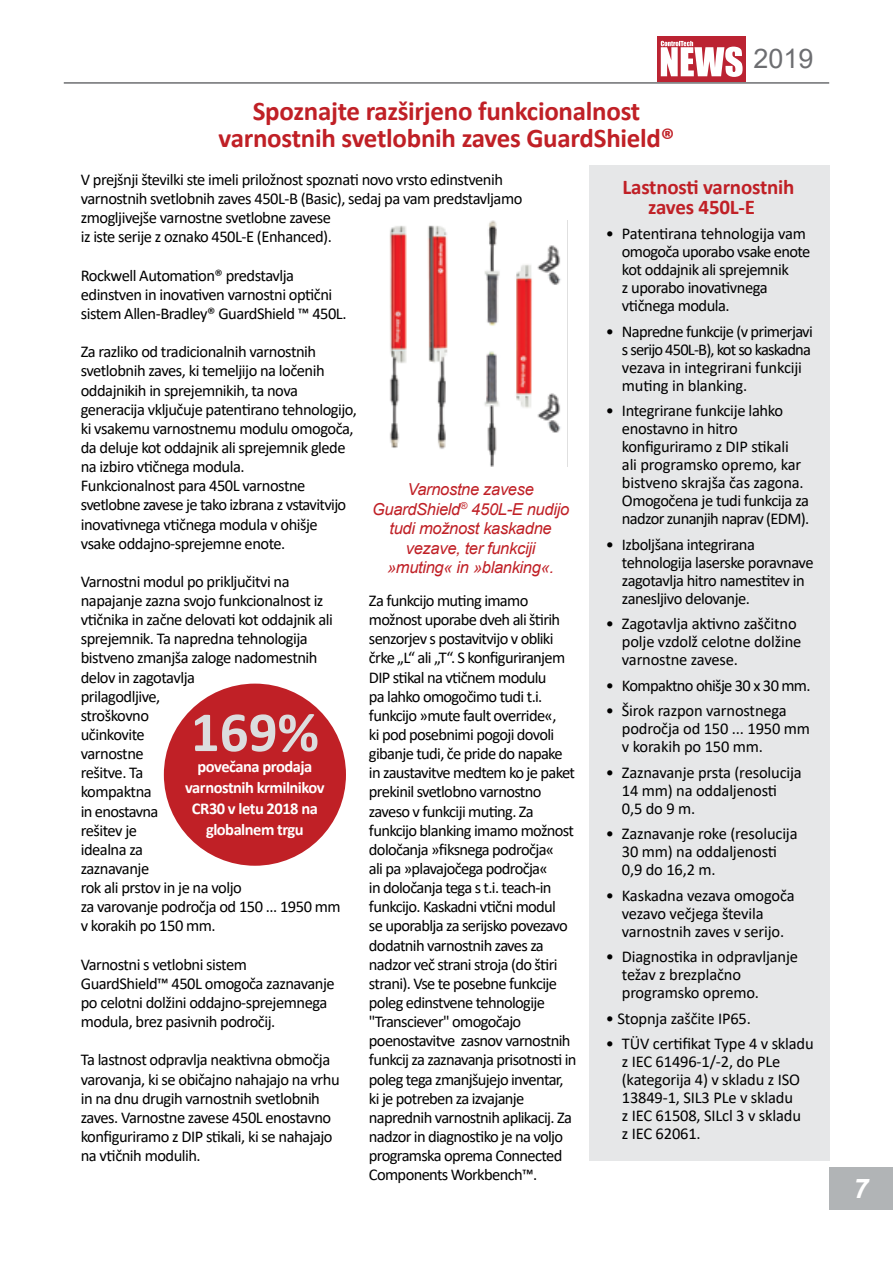
<style>
.page{position:relative;width:893px;height:1263px;background:#fff}
.page>*{position:absolute;margin:0;border:0;box-sizing:border-box;transform-origin:0 0}
.t1{font:700 57px "Calibri";color:#dcddde}
.t2{font:700 27px/27px "Calibri";letter-spacing:-.01em;color:#c02026;text-align:center}
.t3{font:27px "Arial";color:#6d6e71}
.t4{font:italic 700 27px "Arial";color:#fff}
.t5{font:700 21px/19.5px "Calibri";letter-spacing:-.01em;color:#c02026}
.t6{font:16.5px/19.2px "Calibri";letter-spacing:-.03em;color:#000}
.t7{font:16.5px/18px "Calibri";letter-spacing:-.01em;color:#000}
.t8{font:italic 16.5px/19.5px "Arial";letter-spacing:-.02em;color:#c02026;text-align:center}
.t9{font:700 16.5px/21px "Calibri";letter-spacing:-.03em;color:#fff;text-align:center}
</style>
<div class="page">
<div style="left:829px;top:1167px;width:64px;height:43px;background:#b1b4b6"></div>
<div style="left:657px;top:36px;width:89px;height:46px;background:#bb2332"></div>
<svg style="left:661px;top:41px;width:82px;height:36px"></svg>
<hr style="left:64px;top:82px;width:765px;height:2px;background:#6d6e71">
<img style="left:389px;top:221px;width:179px;height:245px">
<div style="left:589px;top:166px;width:240px;height:995px;background:#e6e7e8"></div>
<div style="left:164px;top:684px;width:182px;height:182px;background:#c02026;border-radius:50%"></div>
<h2 class="t3" style="left:753px;top:39px;width:62px">2019</h2>
<h2 class="t2" style="left:219px;top:97px;width:457px">Spoznajte razširjeno funkcionalnost varnostnih svetlobnih zaves GuardShield®</h2>
<p class="t6" style="left:81px;top:169px;width:443px">V prejšnji številki ste imeli priložnost spoznati novo vrsto edinstvenih varnostnih svetlobnih zaves 450L-B (Basic), sedaj pa vam predstavljamo zmogljivejše varnostne svetlobne zavese<br>iz iste serije z oznako 450L-E (Enhanced).</p>
<p class="t6" style="left:81px;top:265px;width:267px">Rockwell Automation® predstavlja edinstven in inovativen varnostni optični sistem Allen-Bradley® GuardShield ™ 450L.</p>
<p class="t6" style="left:81px;top:342px;width:278px">Za razliko od tradicionalnih varnostnih svetlobnih zaves, ki temeljijo na ločenih oddajnikih in sprejemnikih, ta nova generacija vključuje patentirano tehnologijo, ki vsakemu varnostnemu modulu omogoča, da deluje kot oddajnik ali sprejemnik glede na izbiro vtičnega modula.<br>Funkcionalnost para 450L varnostne svetlobne zavese je tako izbrana z vstavitvijo inovativnega vtičnega modula v ohišje<br>vsake oddajno-sprejemne enote.</p>
<p class="t6" style="left:81px;top:571px;width:261px">Varnostni modul po priključitvi na napajanje zazna svojo funkcionalnost iz vtičnika in začne delovati kot oddajnik ali sprejemnik. Ta napredna tehnologija bistveno zmanjša zaloge nadomestnih delov in zagotavlja<br>prilagodljive,<br>stroškovno<br>učinkovite<br>varnostne<br>rešitve. Ta<br>kompaktna<br>in enostavna<br>rešitev je<br>idealna za<br>zaznavanje<br>rok ali prstov in je na voljo<br>za varovanje področja od 150 ... 1950 mm v korakih po 150 mm.</p>
<p class="t6" style="left:81px;top:954px;width:255px">Varnostni s vetlobni sistem GuardShield™ 450L omogoča zaznavanje po celotni dolžini oddajno-sprejemnega modula, brez pasivnih področij.</p>
<p class="t6" style="left:81px;top:1050px;width:260px">Ta lastnost odpravlja neaktivna območja varovanja, ki se običajno nahajajo na vrhu in na dnu drugih varnostnih svetlobnih zaves. Varnostne zavese 450L enostavno konfiguriramo z DIP stikali, ki se nahajajo na vtičnih modulih.</p>
<p class="t5" style="left:648px;top:177px;width:148px;text-indent:-26px">Lastnosti varnostnih zaves 450L-E</p>
<p class="t6" style="left:622px;top:224px;width:190px;line-height:18px;text-indent:-16px">• Patentirana tehnologija vam omogoča uporabo vsake enote kot oddajnik ali sprejemnik<br>z uporabo inovativnega vtičnega modula.</p>
<p class="t6" style="left:622px;top:322px;width:192px;line-height:18px;text-indent:-16px">• Napredne funkcije (v primerjavi s serijo 450L-B), kot so kaskadna vezava in integrirani funkciji muting in blanking.</p>
<p class="t6" style="left:622px;top:401px;width:189px;line-height:18px;text-indent:-16px">• Integrirane funkcije lahko enostavno in hitro konfiguriramo z DIP stikali<br>ali programsko opremo, kar bistveno skrajša čas zagona.<br>Omogočena je tudi funkcija za nadzor zunanjih naprav (EDM).</p>
<p class="t6" style="left:622px;top:535px;width:193px;line-height:18px;text-indent:-16px">• Izboljšana integrirana tehnologija laserske poravnave zagotavlja hitro namestitev in zanesljivo delovanje.</p>
<p class="t7" style="left:622px;top:614px;width:181px;text-indent:-16px">• Zagotavlja aktivno zaščitno polje vzdolž celotne dolžine varnostne zavese.</p>
<p class="t6" style="left:606px;top:675px;width:206px">• Kompaktno ohišje 30 x 30 mm.</p>
<p class="t7" style="left:622px;top:701px;width:190px;text-indent:-16px">• Širok razpon varnostnega področja od 150 ... 1950 mm v korakih po 150 mm.</p>
<p class="t7" style="left:622px;top:763px;width:181px;text-indent:-16px">• Zaznavanje prsta (resolucija<br>14 mm) na oddaljenosti<br>0,5 do 9 m.</p>
<p class="t7" style="left:622px;top:824px;width:177px;text-indent:-16px">• Zaznavanje roke (resolucija<br>30 mm) na oddaljenosti<br>0,9 do 16,2 m.</p>
<p class="t7" style="left:622px;top:886px;width:174px;text-indent:-16px">• Kaskadna vezava omogoča vezavo večjega števila varnostnih zaves v serijo.</p>
<p class="t7" style="left:622px;top:947px;width:178px;text-indent:-16px">• Diagnostika in odpravljanje težav z brezplačno programsko opremo.</p>
<p class="t7" style="left:606px;top:1009px;width:147px">• Stopnja zaščite IP65.</p>
<p class="t7" style="left:622px;top:1034px;width:193px;text-indent:-16px">• TÜV certifikat Type 4 v skladu z IEC 61496-1/-2, do PLe (kategorija 4) v skladu z ISO<br>13849-1, SIL3 PLe v skladu<br>z IEC 61508, SILcl 3 v skladu<br>z IEC 62061.</p>
<p class="t8" style="left:372px;top:480px;width:199px">Varnostne zavese<br>GuardShield<sup>®</sup> 450L-E nudijo tudi možnost kaskadne vezave, ter funkciji »muting« in »blanking«.</p>
<p class="t6" style="left:369px;top:590px;width:209px">Za funkcijo muting imamo možnost uporabe dveh ali štirih senzorjev s postavitvijo v obliki črke „L“ ali „T“. S konfiguriranjem<br>DIP stikal na vtičnem modulu<br>pa lahko omogočimo tudi t.i. funkcijo »mute fault override«,<br>ki pod posebnimi pogoji dovoli gibanje tudi, če pride do napake in zaustavitve medtem ko je paket prekinil svetlobno varnostno zaveso v funkciji muting. Za funkcijo blanking imamo možnost določanja »fiksnega področja«<br>ali pa »plavajočega področja«<br>in določanja tega s t.i. teach-in funkcijo. Kaskadni vtični modul<br>se uporablja za serijsko povezavo dodatnih varnostnih zaves za nadzor več strani stroja (do štiri strani). Vse te posebne funkcije poleg edinstvene tehnologije "Transciever" omogočajo poenostavitve zasnov varnostnih funkcij za zaznavanja prisotnosti in poleg tega zmanjšujejo inventar, ki je potreben za izvajanje naprednih varnostnih aplikacij. Za nadzor in diagnostiko je na voljo programska oprema Connected<br>Components Workbench™.</p>
<h1 class="t1" style="left:191px;top:692px;width:130px">169%</h1>
<p class="t9" style="left:185px;top:756px;width:141px">povečana prodaja varnostnih krmilnikov<br>CR30 v letu 2018 na globalnem trgu</p>
<h2 class="t4" style="left:854px;top:1171px;width:17px">7</h2>
</div>
